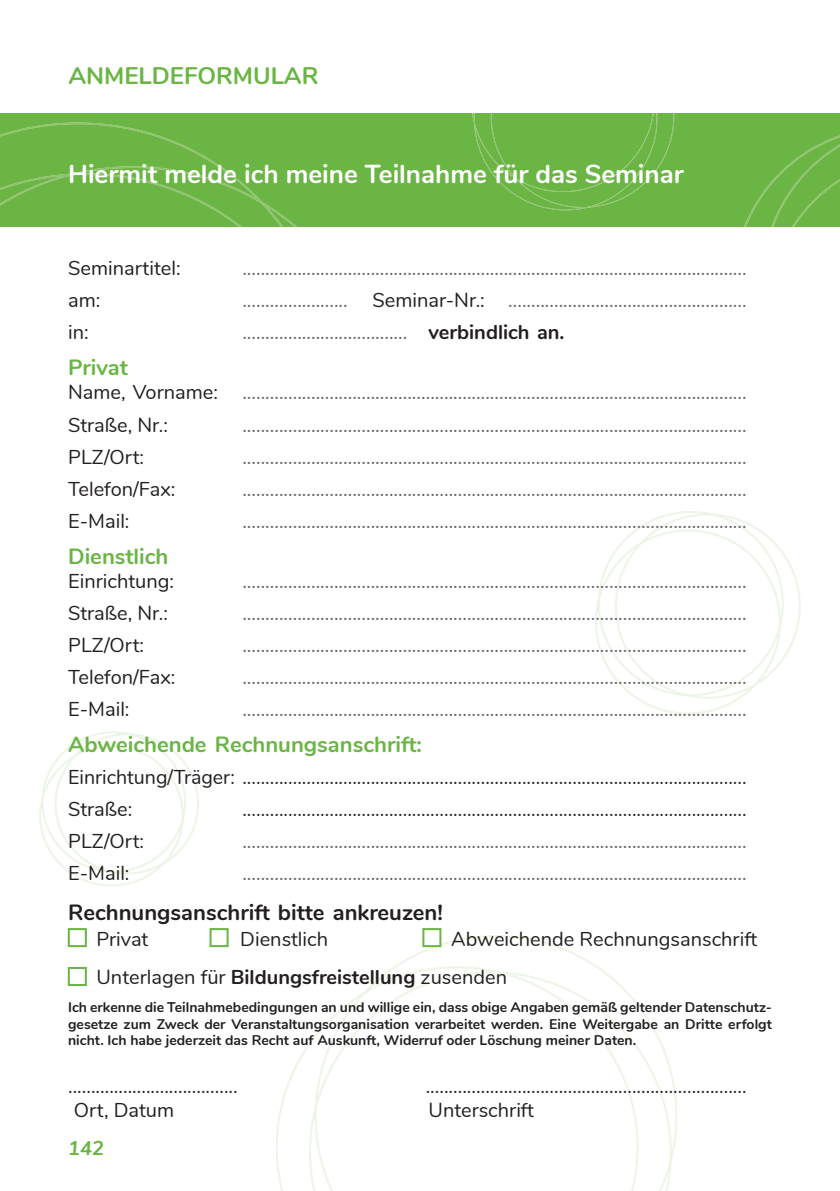
<style>
.page{position:relative;width:840px;height:1191px;background:#fff}
.page>*{position:absolute;margin:0;border:0;box-sizing:border-box;transform-origin:0 0}
.t1{font:700 26px "Nunito";color:#fff}
.t2{font:700 24px "Nunito";color:#6ab544}
.t3{font:700 22px "Nunito";color:#231f20}
.t4{font:700 22px "Nunito";color:#6ab544}
.t5{font:20px/32px "Nunito";color:#636366}
.t6{font:20px/32px "Nunito";color:#231f20}
.t7{font:italic 700 20px "Nunito";color:#6ab544}
.t8{font:700 14px/16.8px "Nunito";color:#231f20;text-align:justify}
.s1{color:#231f20}
.s2{font-weight:700;color:#231f20}
.s3{font-size:14px;color:#fff}
.s4{font-weight:700}
</style>
<div class="page">
<div style="left:0;top:113px;width:839px;height:114px;background:#6ab544"></div>
<svg style="left:471px;top:113px;width:203px;height:97px;background:#6cb647"></svg>
<svg style="left:732px;top:122px;width:107px;height:105px;background:#6cb647"></svg>
<svg style="left:0;top:122px;width:297px;height:105px;background:#6cb647"></svg>
<svg style="left:276px;top:934px;width:401px;height:257px"></svg>
<svg style="left:595px;top:511px;width:206px;height:204px"></svg>
<svg style="left:39px;top:731px;width:160px;height:156px"></svg>
<div style="left:422px;top:928px;width:19px;height:19px;background:#fff;border:2px solid #6ab544"></div>
<div style="left:68px;top:928px;width:19px;height:19px;background:#fff;border:2px solid #6ab544"></div>
<div style="left:68px;top:967px;width:19px;height:19px;background:#fff;border:2px solid #6ab544"></div>
<div style="left:209px;top:928px;width:19px;height:19px;background:#fff;border:2px solid #6ab544"></div>
<p class="t2" style="left:68px;top:58px;width:251px">ANMELDEFORMULAR</p>
<h1 class="t1" style="left:68px;top:155px;width:617px">Hiermit melde ich meine Teilnahme für das Seminar</h1>
<p class="t6" style="left:68px;top:251px;width:114px">Seminartitel:</p>
<p class="t5" style="left:242px;top:251px;width:505px">..............................................................................................................</p>
<p class="t6" style="left:68px;top:283px;width:34px">am:</p>
<p class="t5" style="left:242px;top:283px;width:505px">....................... <span class="s1">Seminar-Nr.:</span> ....................................................</p>
<p class="t6" style="left:68px;top:315px;width:22px">in:</p>
<p class="t5" style="left:242px;top:315px;width:323px">.................................... <span class="s2">verbindlich an.</span></p>
<p class="t4" style="left:68px;top:351px;width:61px">Privat</p>
<p class="t5" style="left:68px;top:375px;width:679px"><span class="s1">Name, Vorname:</span> ..............................................................................................................<br><span class="s1">Straße, Nr.:</span></p>
<p class="t5" style="left:242px;top:407px;width:505px">..............................................................................................................</p>
<p class="t6" style="left:68px;top:439px;width:78px">PLZ/Ort:</p>
<p class="t6" style="left:68px;top:471px;width:109px">Telefon/Fax:</p>
<p class="t6" style="left:68px;top:503px;width:63px">E-Mail:</p>
<p class="t4" style="left:68px;top:539px;width:102px">Dienstlich</p>
<p class="t6" style="left:68px;top:563px;width:107px">Einrichtung:</p>
<p class="t6" style="left:68px;top:595px;width:101px">Straße, Nr.:</p>
<p class="t6" style="left:68px;top:627px;width:78px">PLZ/Ort:</p>
<p class="t6" style="left:68px;top:659px;width:109px">Telefon/Fax:</p>
<p class="t5" style="left:242px;top:439px;width:505px">..............................................................................................................</p>
<p class="t5" style="left:242px;top:471px;width:505px">..............................................................................................................</p>
<p class="t5" style="left:242px;top:503px;width:505px">..............................................................................................................</p>
<p class="t5" style="left:242px;top:563px;width:505px">..............................................................................................................</p>
<p class="t5" style="left:242px;top:595px;width:505px">..............................................................................................................</p>
<p class="t5" style="left:242px;top:627px;width:505px">..............................................................................................................</p>
<p class="t5" style="left:242px;top:659px;width:505px">..............................................................................................................</p>
<p class="t6" style="left:68px;top:691px;width:63px">E-Mail:</p>
<p class="t5" style="left:242px;top:691px;width:505px">..............................................................................................................</p>
<p class="t4" style="left:68px;top:727px;width:355px">Abweichende Rechnungsanschrift:</p>
<p class="t6" style="left:68px;top:759px;width:679px">Einrichtung/Träger: ..............................................................................................................<br>Straße:</p>
<p class="t6" style="left:242px;top:791px;width:505px">..............................................................................................................</p>
<p class="t6" style="left:68px;top:823px;width:78px">PLZ/Ort:</p>
<p class="t5" style="left:242px;top:823px;width:505px">..............................................................................................................</p>
<p class="t6" style="left:68px;top:855px;width:63px">E-Mail:</p>
<p class="t5" style="left:242px;top:855px;width:505px">..............................................................................................................</p>
<p class="t3" style="left:68px;top:895px;width:508px">Rechnungsanschrift bitte ankreuzen! <span class="s3">(nur 1x ankreuzen)</span></p>
<p class="t6" style="left:96px;top:921px;width:53px">Privat</p>
<p class="t6" style="left:240px;top:921px;width:89px">Dienstlich</p>
<p class="t6" style="left:96px;top:918px;width:662px;line-height:38px;text-indent:354px">Abweichende Rechnungsanschrift<br>Unterlagen für <span class="s4">Bildungsfreistellung</span> zusenden</p>
<p class="t8" style="left:68px;top:997px;width:705px">Ich erkenne die Teilnahmebedingungen an und willige ein, dass obige Angaben gemäß geltender Datenschutz&shy;gesetze zum Zweck der Veranstaltungsorganisation verarbeitet werden. Eine Weitergabe an Dritte erfolgt nicht. Ich habe jederzeit das Recht auf Auskunft, Widerruf oder Löschung meiner Daten.</p>
<p class="t6" style="left:68px;top:1069px;width:171px">.....................................</p>
<p class="t6" style="left:425px;top:1069px;width:322px">......................................................................</p>
<p class="t6" style="left:74px;top:1093px;width:102px">Ort, Datum</p>
<p class="t6" style="left:428px;top:1093px;width:107px">Unterschrift</p>
<p class="t7" style="left:68px;top:1132px;width:38px">142</p>
</div>
